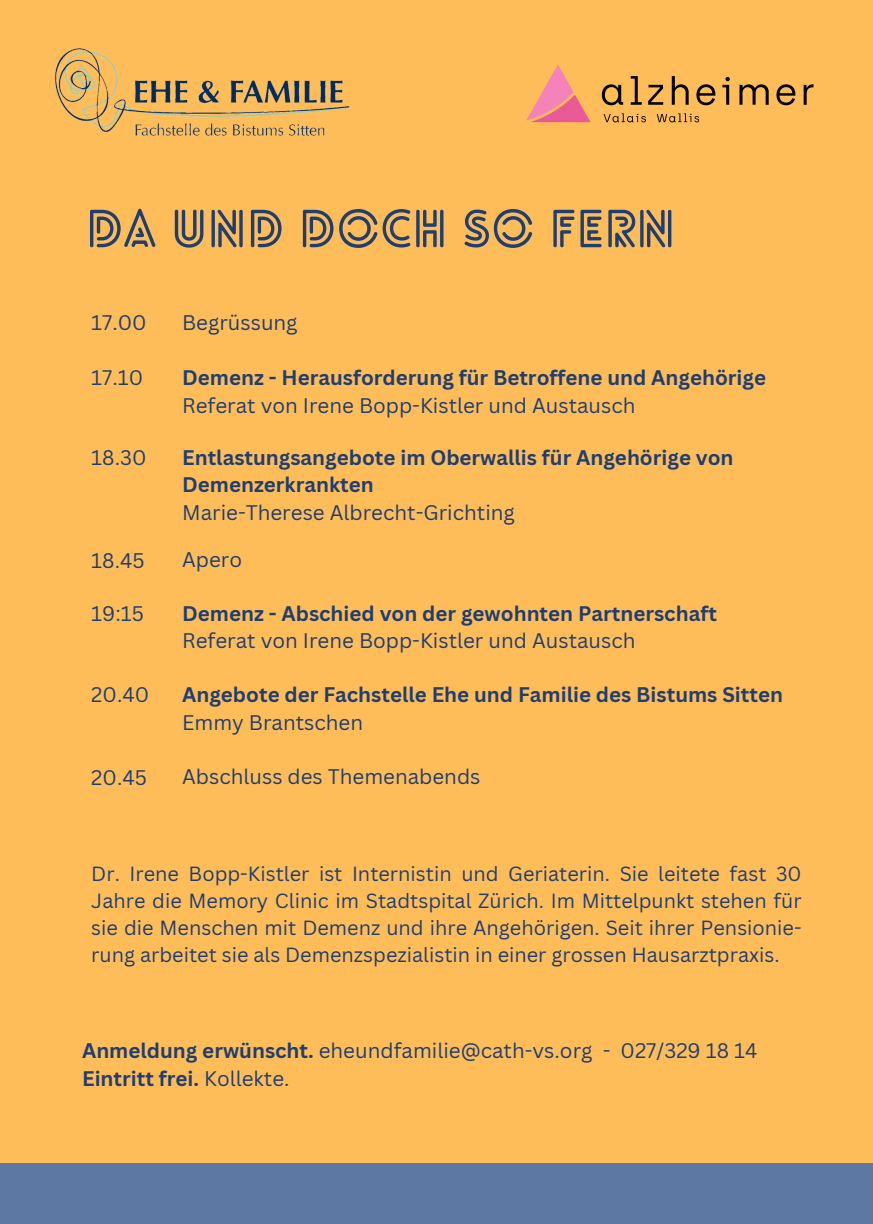
<style>
.page{position:relative;width:873px;height:1224px;background:#ffbd59}
.page>*{position:absolute;margin:0;border:0;box-sizing:border-box;transform-origin:0 0}
.t1{font:700 51px "Lovelo Line";color:#1f3e72}
.t2{font:20.6px "Canva Sans";color:#1f3e72}
.t3{font:700 20.6px/27.6px "Canva Sans";color:#1f3e72}
.t4{font:20px/27px "Canva Sans";color:#1f3e72;text-align:justify}
.s1{font-weight:700}
.s2{font-weight:400}
</style>
<div class="page">
<div style="left:0;top:1163px;width:873px;height:61px;background:#5e78a4"></div>
<svg style="left:602px;top:84px;width:21px;height:21px"></svg>
<svg style="left:631px;top:76px;width:11px;height:29px"></svg>
<svg style="left:648px;top:85px;width:15px;height:20px"></svg>
<svg style="left:672px;top:76px;width:17px;height:29px"></svg>
<svg style="left:696px;top:84px;width:19px;height:21px"></svg>
<svg style="left:722px;top:77px;width:8px;height:28px"></svg>
<svg style="left:739px;top:84px;width:30px;height:21px"></svg>
<svg style="left:776px;top:84px;width:19px;height:21px"></svg>
<svg style="left:804px;top:84px;width:10px;height:21px"></svg>
<svg style="left:604px;top:113px;width:42px;height:9px"></svg>
<svg style="left:657px;top:113px;width:42px;height:9px"></svg>
<svg style="left:526px;top:65px;width:65px;height:57px"></svg>
<img style="left:55px;top:48px;width:295px;height:88px">
<p class="t1" style="left:86px;top:209px;width:591px">DA UND DOCH SO FERN</p>
<p class="t2" style="left:91px;top:308px;width:57px">17.00</p>
<p class="t2" style="left:91px;top:363px;width:53px">17.10</p>
<p class="t2" style="left:91px;top:443px;width:57px">18.30</p>
<p class="t2" style="left:91px;top:546px;width:55px">18.45</p>
<p class="t2" style="left:91px;top:599px;width:54px">19:15</p>
<p class="t2" style="left:91px;top:680px;width:59px">20.40</p>
<p class="t2" style="left:91px;top:763px;width:57px">20.45</p>
<p class="t2" style="left:182px;top:308px;width:117px">Begrüssung</p>
<p class="t3" style="left:182px;top:364px;width:585px">Demenz - Herausforderung für Betroffene und Angehörige</p>
<h1 class="t2" style="left:182px;top:391px;width:455px">Referat von Irene Bopp-Kistler und Austausch</h1>
<p class="t3" style="left:182px;top:443px;width:553px">Entlastungsangebote im Oberwallis für Angehörige von<br>Demenzerkrankten</p>
<p class="t2" style="left:182px;top:498px;width:334px">Marie-Therese Albrecht-Grichting</p>
<p class="t2" style="left:182px;top:545px;width:62px">Apero</p>
<p class="t3" style="left:182px;top:599px;width:536px">Demenz - Abschied von der gewohnten Partnerschaft</p>
<p class="t2" style="left:182px;top:626px;width:455px">Referat von Irene Bopp-Kistler und Austausch</p>
<p class="t3" style="left:182px;top:680px;width:602px">Angebote der Fachstelle Ehe und Familie des Bistums Sitten</p>
<p class="t2" style="left:182px;top:708px;width:183px">Emmy Brantschen</p>
<p class="t2" style="left:182px;top:762px;width:300px">Abschluss des Themenabends</p>
<p class="t4" style="left:91px;top:860px;width:712px">Dr. Irene Bopp-Kistler ist Internistin und Geriaterin. Sie leitete fast 30<br>Jahre die Memory Clinic im Stadtspital Zürich. Im Mittelpunkt stehen für sie die Menschen mit Demenz und ihre Angehörigen. Seit ihrer Pensionie&shy;rung arbeitet sie als Demenzspezialistin in einer grossen Hausarztpraxis.</p>
<p class="t2" style="left:82px;top:1036px;width:677px"><span class="s1">Anmeldung erwünscht.</span> eheundfamilie@cath-vs.org - 027/329 18 14</p>
<p class="t3" style="left:82px;top:1064px;width:209px">Eintritt frei. <span class="s2">Kollekte.</span></p>
</div>
